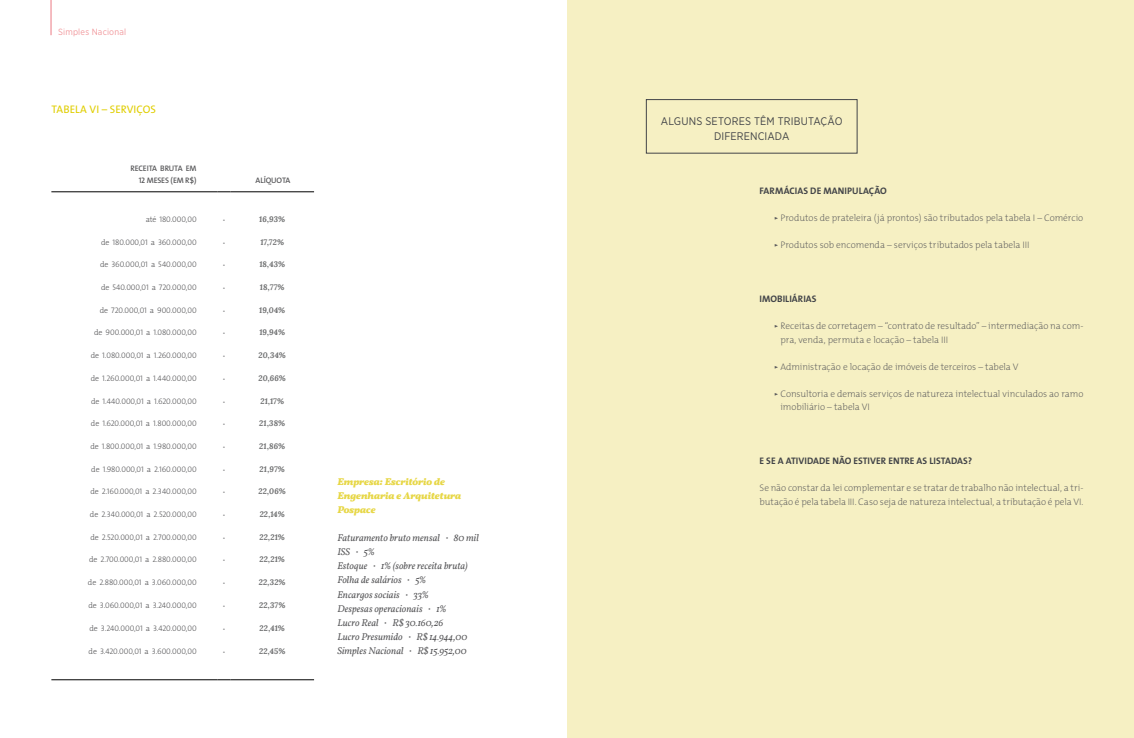
<style>
.page{position:relative;width:1134px;height:738px;background:#fff}
.page>*{position:absolute;margin:0;border:0;box-sizing:border-box;transform-origin:0 0}
.t1{font:11px/15px "Gotham Narrow";letter-spacing:.015em;color:#424448;text-align:center}
.t2{font:11px "The Mix Caps";color:#e0ce00}
.t3{font:italic 10px/14px "Vollkorn";letter-spacing:.005em;color:#58585a}
.t4{font:italic 700 10px/14px "Vollkorn";color:#e7d747}
.t5{font:200 9.5px/13.5px "The Mix";letter-spacing:-.005em;color:#58585a}
.t6{font:700 9.5px "The Mix";letter-spacing:.005em;color:#424448}
.t7{font:9px "Gotham Narrow";color:#f1989c}
.t8{font:8px "The Mix Light Caps";letter-spacing:-.005em;color:#58585a}
.t9{font:italic 700 8px "Lora";letter-spacing:.015em;color:#707172}
.t10{font:8px/12px "The Mix Semi Bold Caps";letter-spacing:-.02em;color:#58585a;text-align:right}
.t11{font:6px "The Mix Caps";color:#87888a}
.s1{font-family:"The Mix";font-weight:300}
.s2{font-size:7px}
.s3{font-family:"The Serif Extra Light Expert";font-weight:400}
</style>
<div class="page">
<hr style="left:51px;top:0;width:1px;height:35px;background:#ec7984">
<hr style="left:51px;top:191px;width:167px;height:1px;background:#000">
<svg style="left:218px;top:191px;width:12px;height:1px"></svg>
<hr style="left:230px;top:191px;width:84px;height:1px;background:#000">
<hr style="left:51px;top:679px;width:167px;height:1px;background:#000">
<svg style="left:218px;top:679px;width:12px;height:1px"></svg>
<hr style="left:230px;top:679px;width:84px;height:1px;background:#000">
<div style="left:567px;top:0;width:567px;height:737px;background:#f6f0c3"></div>
<div style="left:646px;top:99px;width:212px;height:54px;border:1px solid #424448"></div>
<p class="t7" style="left:58px;top:27px;width:70px">SIMPLES NACIONAL</p>
<h1 class="t2" style="left:52px;top:100px;width:13px">TABELA</h1>
<h1 class="t2" style="left:90px;top:100px;width:68px">VI – SERVIÇOS</h1>
<p class="t10" style="left:130px;top:162px;width:68px">RECEITA BRUTA EM<br>12 MESES (EM R$)</p>
<p class="t10" style="left:256px;top:174px;width:37px">ALÍQUOTA</p>
<p class="t8" style="left:146px;top:212px;width:52px"><span class="s1">até</span> 180.000,00</p>
<p class="t11" style="left:223px;top:215px;width:4px">•</p>
<p class="t9" style="left:259px;top:213px;width:27px">16,93%</p>
<p class="t8" style="left:101px;top:235px;width:97px"><span class="s1">de</span> 180.000,01 <span class="s1">a</span> 360.000,00</p>
<p class="t11" style="left:223px;top:237px;width:4px">•</p>
<p class="t9" style="left:260px;top:236px;width:25px">17,72%</p>
<p class="t8" style="left:100px;top:258px;width:98px"><span class="s1">de</span> 360.000,01 <span class="s1">a</span> 540.000,00</p>
<p class="t11" style="left:223px;top:260px;width:4px">•</p>
<p class="t9" style="left:259px;top:259px;width:27px">18,43%</p>
<p class="t8" style="left:101px;top:280px;width:97px"><span class="s1">de</span> 540.000,01 <span class="s1">a</span> 720.000,00</p>
<p class="t11" style="left:223px;top:283px;width:4px">•</p>
<p class="t9" style="left:260px;top:281px;width:26px">18,77%</p>
<p class="t8" style="left:100px;top:303px;width:98px"><span class="s1">de</span> 720.000,01 <span class="s1">a</span> 900.000,00</p>
<p class="t11" style="left:223px;top:305px;width:4px">•</p>
<p class="t9" style="left:259px;top:304px;width:28px">19,04%</p>
<p class="t8" style="left:94px;top:326px;width:104px"><span class="s1">de</span> 900.000,01 <span class="s1">a</span> 1.080.000,00</p>
<p class="t11" style="left:223px;top:328px;width:4px">•</p>
<p class="t9" style="left:259px;top:327px;width:27px">19,94%</p>
<p class="t8" style="left:91px;top:348px;width:107px"><span class="s1">de</span> 1.080.000,01 <span class="s1">a</span> 1.260.000,00</p>
<p class="t11" style="left:223px;top:351px;width:4px">•</p>
<p class="t9" style="left:259px;top:349px;width:29px">20,34%</p>
<p class="t8" style="left:91px;top:371px;width:107px"><span class="s1">de</span> 1.260.000,01 <span class="s1">a</span> 1.440.000,00</p>
<p class="t11" style="left:223px;top:373px;width:4px">•</p>
<p class="t9" style="left:258px;top:372px;width:29px">20,66%</p>
<p class="t8" style="left:91px;top:394px;width:107px"><span class="s1">de</span> 1.440.000,01 <span class="s1">a</span> 1.620.000,00</p>
<p class="t11" style="left:223px;top:396px;width:4px">•</p>
<p class="t9" style="left:260px;top:395px;width:25px">21,17%</p>
<p class="t8" style="left:91px;top:416px;width:107px"><span class="s1">de</span> 1.620.000,01 <span class="s1">a</span> 1.800.000,00</p>
<p class="t11" style="left:223px;top:419px;width:4px">•</p>
<p class="t9" style="left:259px;top:417px;width:28px">21,38%</p>
<p class="t8" style="left:90px;top:439px;width:108px"><span class="s1">de</span> 1.800.000,01 <span class="s1">a</span> 1.980.000,00</p>
<p class="t11" style="left:223px;top:441px;width:4px">•</p>
<p class="t9" style="left:259px;top:440px;width:28px">21,86%</p>
<p class="t8" style="left:91px;top:462px;width:107px"><span class="s1">de</span> 1.980.000,01 <span class="s1">a</span> 2.160.000,00</p>
<p class="t11" style="left:223px;top:464px;width:4px">•</p>
<p class="t9" style="left:260px;top:463px;width:27px">21,97%</p>
<p class="t8" style="left:90px;top:484px;width:108px"><span class="s1">de</span> 2.160.000,01 <span class="s1">a</span> 2.340.000,00</p>
<p class="t11" style="left:223px;top:487px;width:4px">•</p>
<p class="t9" style="left:259px;top:485px;width:29px">22,06%</p>
<p class="t8" style="left:90px;top:507px;width:108px"><span class="s1">de</span> 2.340.000,01 <span class="s1">a</span> 2.520.000,00</p>
<p class="t11" style="left:223px;top:509px;width:4px">•</p>
<p class="t9" style="left:260px;top:508px;width:27px">22,14%</p>
<p class="t8" style="left:90px;top:530px;width:108px"><span class="s1">de</span> 2.520.000,01 <span class="s1">a</span> 2.700.000,00</p>
<p class="t11" style="left:223px;top:532px;width:4px">•</p>
<p class="t9" style="left:259px;top:531px;width:27px">22,21%</p>
<p class="t8" style="left:89px;top:552px;width:109px"><span class="s1">de</span> 2.700.000,01 <span class="s1">a</span> 2.880.000,00</p>
<p class="t11" style="left:223px;top:555px;width:4px">•</p>
<p class="t9" style="left:259px;top:553px;width:27px">22,21%</p>
<p class="t8" style="left:88px;top:575px;width:110px"><span class="s1">de</span> 2.880.000,01 <span class="s1">a</span> 3.060.000,00</p>
<p class="t11" style="left:223px;top:577px;width:4px">•</p>
<p class="t9" style="left:259px;top:576px;width:28px">22,32%</p>
<p class="t8" style="left:88px;top:598px;width:110px"><span class="s1">de</span> 3.060.000,01 <span class="s1">a</span> 3.240.000,00</p>
<p class="t11" style="left:223px;top:600px;width:4px">•</p>
<p class="t9" style="left:259px;top:599px;width:28px">22,37%</p>
<p class="t8" style="left:90px;top:620px;width:109px"><span class="s1">de</span> 3.240.000,01 <span class="s1">a</span> 3.420.000,00</p>
<p class="t11" style="left:223px;top:623px;width:4px">•</p>
<p class="t9" style="left:260px;top:621px;width:27px">22,41%</p>
<p class="t8" style="left:89px;top:644px;width:109px"><span class="s1">de</span> 3.420.000,01 <span class="s1">a</span> 3.600.000,00</p>
<p class="t11" style="left:223px;top:646px;width:4px">•</p>
<p class="t9" style="left:259px;top:645px;width:28px">22,45%</p>
<p class="t4" style="left:337px;top:474px;width:126px">Empresa: Escritório de<br>Engenharia e Arquitetura<br>Pospace</p>
<p class="t3" style="left:337px;top:530px;width:143px">Faturamento bruto mensal <span class="s2">•</span> 80 mil<br>ISS <span class="s2">•</span> 5%<br>Estoque <span class="s2">•</span> 1% (sobre receita bruta)<br>Folha de salários <span class="s2">•</span> 5%<br>Encargos sociais <span class="s2">•</span> 33%<br>Despesas operacionais <span class="s2">•</span> 1%<br>Lucro Real <span class="s2">•</span> R$ 30.160,26<br>Lucro Presumido <span class="s2">•</span> R$ 14.944,00<br>Simples Nacional <span class="s2">•</span> R$ 15.952,00</p>
<h1 class="t1" style="left:661px;top:113px;width:183px">ALGUNS SETORES TÊM TRIBUTAÇÃO<br>DIFERENCIADA</h1>
<p class="t6" style="left:759px;top:183px;width:129px">FARMÁCIAS DE MANIPULAÇÃO</p>
<p class="t5" style="left:774px;top:210px;width:311px"><span class="s3">ÿ</span> Produtos de prateleira (já prontos) são tributados pela tabela I – Comércio</p>
<p class="t5" style="left:774px;top:237px;width:257px"><span class="s3">ÿ</span> Produtos sob encomenda – serviços tributados pela tabela III</p>
<p class="t6" style="left:759px;top:291px;width:59px">IMOBILIÁRIAS</p>
<p class="t5" style="left:780px;top:318px;width:304px;text-indent:-7px"><span class="s3">ÿ</span> Receitas de corretagem – “contrato de resultado” – intermediação na com&shy;pra, venda, permuta e locação – tabela III</p>
<p class="t5" style="left:774px;top:359px;width:246px"><span class="s3">ÿ</span> Administração e locação de imóveis de terceiros – tabela V</p>
<p class="t5" style="left:780px;top:386px;width:304px;text-indent:-7px"><span class="s3">ÿ</span> Consultoria e demais serviços de natureza intelectual vinculados ao ramo imobiliário – tabela VI</p>
<p class="t6" style="left:759px;top:453px;width:214px">E SE A ATIVIDADE NÃO ESTIVER ENTRE AS LISTADAS?</p>
<p class="t5" style="left:759px;top:480px;width:325px">Se não constar da lei complementar e se tratar de trabalho não intelectual, a tri&shy;butação é pela tabela III. Caso seja de natureza intelectual, a tributação é pela VI.</p>
</div>
